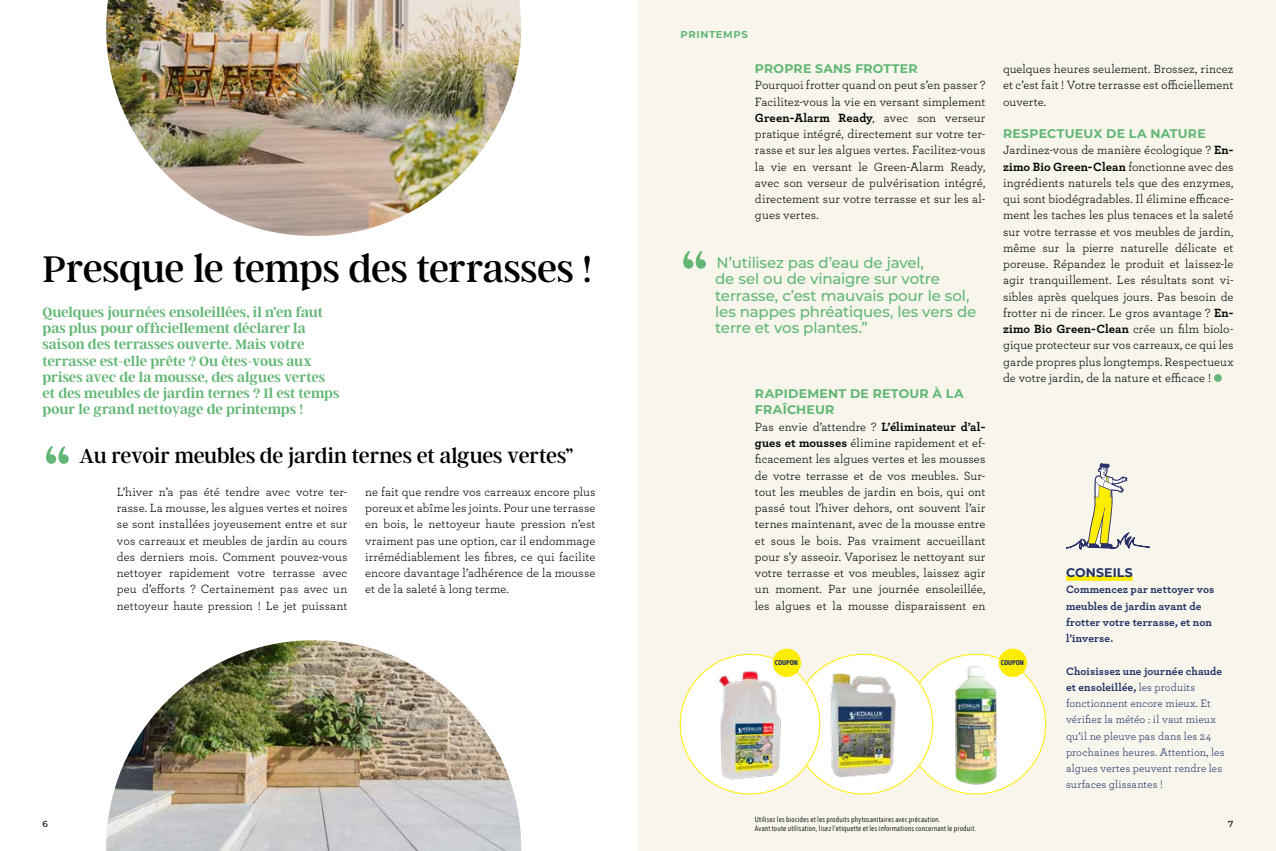
<style>
.page{position:relative;width:1276px;height:851px;background:#fff}
.page>*{position:absolute;margin:0;border:0;box-sizing:border-box;transform-origin:0 0}
.t1{font:77.88px "Argent CF";color:#62b774}
.t2{font:41.25px "Argent CF";letter-spacing:-.01em;color:#000}
.t3{font:22.5px "Argent CF";letter-spacing:-.015em;color:#000}
.t4{font:600 15px/16.2px "Argent CF";letter-spacing:-.005em;color:#62b774}
.t5{font:500 15px/16.2px "Montserrat";letter-spacing:-.01em;color:#62b774}
.t6{font:12.5px/16.2px "Archer";letter-spacing:.005em;color:#000;text-align:justify}
.t7{font:700 12.5px/16.2px "Montserrat";letter-spacing:.02em;color:#62b774}
.t8{font:700 12.5px "Montserrat";letter-spacing:.015em;color:#1f3263}
.t9{font:11.25px/16.2px "Archer";letter-spacing:.01em;color:#1f3263}
.t10{font:700 11.25px/16.2px "Archer";letter-spacing:.01em;color:#1f3263}
.t11{font:700 10px "Montserrat";letter-spacing:.065em;color:#62b774}
.t12{font:500 8.75px "Montserrat";color:#000}
.t13{font:7.5px/9px "Avenir Next Condensed";letter-spacing:.025em;color:#000}
.t14{font:700 6.88px "Avenir Next Condensed";letter-spacing:-.01em;color:#1f3263}
.s1{font-weight:700}
.s2{font-size:77.88px;color:#62b774}
</style>
<div class="page">
<div style="left:638px;top:0;width:638px;height:850px;background:#f7f5ec"></div>
<img style="left:106px;top:0;width:415px;height:236px">
<img style="left:106px;top:640px;width:415px;height:210px">
<div style="left:1214px;top:374px;width:7px;height:8px;background:#62b774;border-radius:50%"></div>
<svg style="left:1066px;top:463px;width:83px;height:87px"></svg>
<div style="left:1066px;top:575px;width:66px;height:5px;background:#ffed00"></div>
<img style="left:820px;top:654px;width:225px;height:139px">
<img style="left:679px;top:653px;width:141px;height:142px">
<div style="left:772px;top:648px;width:29px;height:28px;background:#ffed00;border-radius:50%"></div>
<div style="left:998px;top:648px;width:29px;height:28px;background:#ffed00;border-radius:50%"></div>
<p class="t11" style="left:680px;top:27px;width:69px">PRINTEMPS</p>
<p class="t6" style="left:1003px;top:60px;width:232px">quelques heures seulement. Brossez, rincez et c’est fait ! Votre terrasse est officiellement ouverte.</p>
<p class="t7" style="left:1003px;top:125px;width:204px">RESPECTUEUX DE LA NATURE</p>
<p class="t6" style="left:1003px;top:141px;width:232px">Jardinez-vous de manière écologique ? <span class="s1">En&shy;zimo Bio Green-Clean</span> fonctionne avec des ingrédients naturels tels que des enzymes, qui sont biodégradables. Il élimine efficace&shy;ment les taches les plus tenaces et la saleté sur votre terrasse et vos meubles de jardin, même sur la pierre naturelle délicate et poreuse. Répandez le produit et laissez-le agir tranquillement. Les résultats sont vi&shy;sibles après quelques jours. Pas besoin de frotter ni de rincer. Le gros avantage ? <span class="s1">En&shy;zimo Bio Green-Clean</span> crée un film biolo&shy;gique protecteur sur vos carreaux, ce qui les garde propres plus longtemps. Respectueux de votre jardin, de la nature et efficace !</p>
<p class="t7" style="left:755px;top:60px;width:164px">PROPRE SANS FROTTER</p>
<p class="t6" style="left:755px;top:76px;width:232px">Pourquoi frotter quand on peut s’en passer ?<br>Facilitez-vous la vie en versant simplement <span class="s1">Green-Alarm Ready</span>, avec son verseur pratique intégré, directement sur votre ter&shy;rasse et sur les algues vertes. Facilitez-vous la vie en versant le Green-Alarm Ready, avec son verseur de pulvérisation intégré, directement sur votre terrasse et sur les al&shy;gues vertes.</p>
<h2 class="t2" style="left:43px;top:247px;width:666px">Presque le temps des terrasses ! <span class="s2">“</span></h2>
<p class="t5" style="left:715px;top:254px;width:263px">N’utilisez pas d’eau de javel,<br>de sel ou de vinaigre sur votre terrasse, c’est mauvais pour le sol, les nappes phréatiques, les vers de terre et vos plantes.”</p>
<p class="t4" style="left:43px;top:304px;width:298px">Quelques journées ensoleillées, il n’en faut pas plus pour officiellement déclarer la saison des terrasses ouverte. Mais votre terrasse est-elle prête ? Ou êtes-vous aux prises avec de la mousse, des algues vertes et des meubles de jardin ternes ? Il est temps pour le grand nettoyage de printemps !</p>
<h1 class="t1" style="left:43px;top:431px;width:29px">“</h1>
<h3 class="t3" style="left:79px;top:444px;width:496px">Au revoir meubles de jardin ternes et algues vertes”</h3>
<p class="t7" style="left:755px;top:385px;width:210px">RAPIDEMENT DE RETOUR À LA<br>FRAÎCHEUR</p>
<p class="t6" style="left:755px;top:418px;width:232px">Pas envie d’attendre ? <span class="s1">L’éliminateur d’al&shy;gues et mousses</span> élimine rapidement et ef&shy;ficacement les algues vertes et les mousses de votre terrasse et de vos meubles. Sur&shy;tout les meubles de jardin en bois, qui ont passé tout l’hiver dehors, ont souvent l’air ternes maintenant, avec de la mousse entre et sous le bois. Pas vraiment accueillant pour s’y asseoir. Vaporisez le nettoyant sur votre terrasse et vos meubles, laissez agir un moment. Par une journée ensoleillée, les algues et la mousse disparaissent en</p>
<p class="t6" style="left:117px;top:483px;width:232px">L’hiver n’a pas été tendre avec votre ter&shy;rasse. La mousse, les algues vertes et noires se sont installées joyeusement entre et sur vos carreaux et meubles de jardin au cours des derniers mois. Comment pouvez-vous nettoyer rapidement votre terrasse avec peu d’efforts ? Certainement pas avec un nettoyeur haute pression ! Le jet puissant</p>
<p class="t6" style="left:365px;top:483px;width:232px">ne fait que rendre vos carreaux encore plus poreux et abîme les joints. Pour une terrasse en bois, le nettoyeur haute pression n’est vraiment pas une option, car il endommage irrémédiablement les fibres, ce qui facilite encore davantage l’adhérence de la mousse et de la saleté à long terme.</p>
<p class="t8" style="left:1066px;top:563px;width:68px">CONSEILS</p>
<p class="t10" style="left:1066px;top:580px;width:150px">Commencez par nettoyer vos meubles de jardin avant de frotter votre terrasse, et non l’inverse.</p>
<p class="t9" style="left:1066px;top:662px;width:160px"><span class="s1">Choisissez une journée chaude et ensoleillée,</span> les produits fonctionnent encore mieux. Et vérifiez la météo : il vaut mieux qu’il ne pleuve pas dans les 24 prochaines heures. Attention, les algues vertes peuvent rendre les surfaces glissantes !</p>
<p class="t14" style="left:775px;top:658px;width:25px">COUPON</p>
<p class="t14" style="left:1000px;top:658px;width:25px">COUPON</p>
<p class="t13" style="left:755px;top:814px;width:223px">Utilisez les biocides et les produits phytosanitaires avec précaution.<br>Avant toute utilisation, lisez l’etiquette et les informations concernant le produit.</p>
<p class="t12" style="left:43px;top:817px;width:7px">6</p>
<p class="t12" style="left:1228px;top:817px;width:7px">7</p>
</div>
